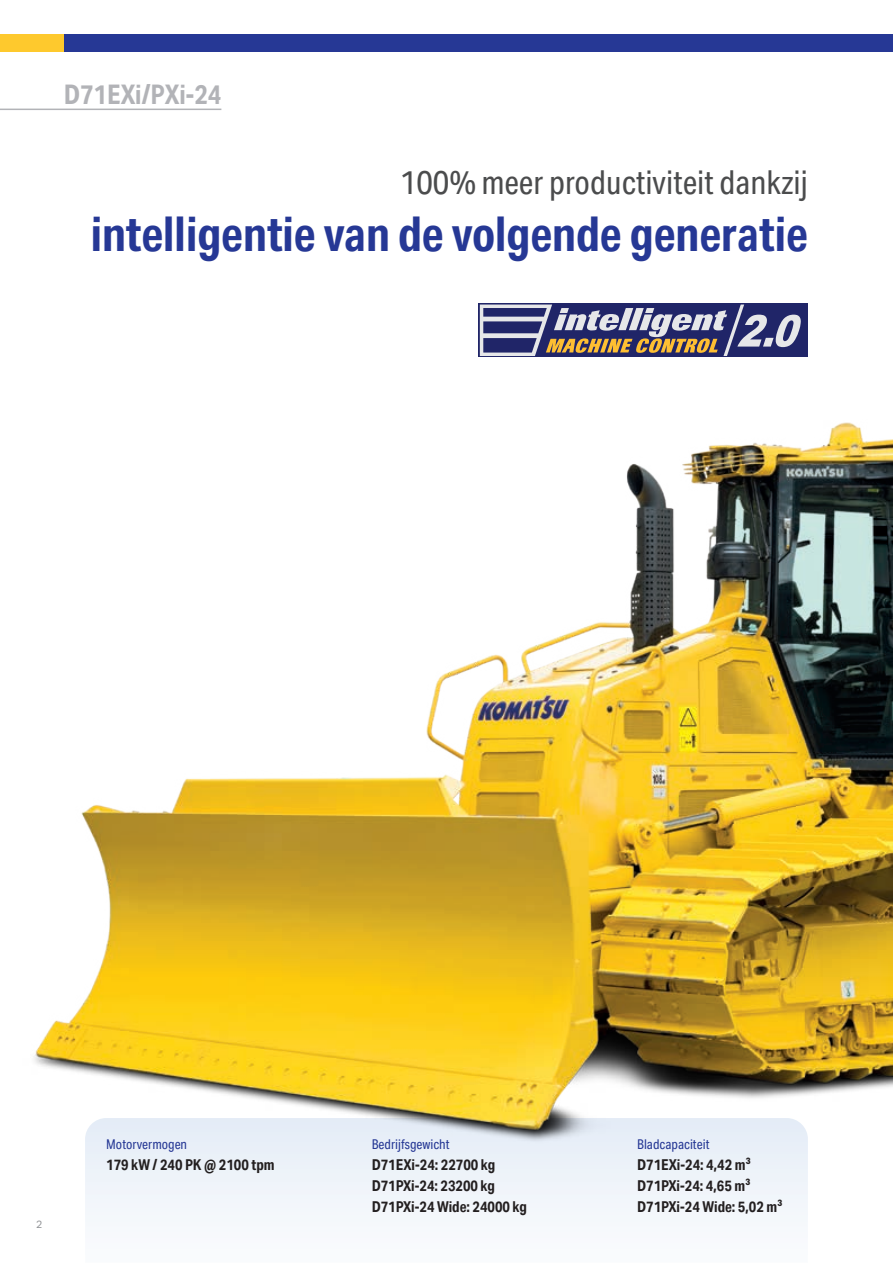
<style>
.page{position:relative;width:893px;height:1263px;background:#fff}
.page>*{position:absolute;margin:0;border:0;box-sizing:border-box;transform-origin:0 0}
.t1{font:700 48px "Aktiv Grotesk Cd";color:#263895}
.t2{font:33px "Aktiv Grotesk Cd";color:#4b4c4d}
.t3{font:700 27px "Aktiv Grotesk Cd";color:#b2b3b7}
.t4{font:700 15px/21px "Aktiv Grotesk Cd";color:#231f20}
.t5{font:13.5px "Aktiv Grotesk Cd";color:#263895}
.t6{font:10.5px "Aktiv Grotesk";color:#939598}
</style>
<div class="page">
<div style="left:478px;top:303px;width:330px;height:54px;background:linear-gradient(to bottom,#202568,#202568)"></div>
<svg style="left:480px;top:305px;width:321px;height:51px;background:#6c6987"></svg>
<div style="left:85px;top:1158px;width:723px;height:64px;background:#f1f4fa"></div>
<img style="left:34px;top:422px;width:859px;height:736px">
<hr style="left:0;top:109px;width:221px;height:1px;background:#b2b3b7">
<div style="left:0;top:34px;width:143px;height:17px;background:#fec92d"></div>
<div style="left:64px;top:34px;width:829px;height:17px;background:#263895"></div>
<h3 class="t3" style="left:64px;top:79px;width:159px">D71EXi/PXi-24</h3>
<h2 class="t2" style="left:400px;top:163px;width:409px">100% meer productiviteit dankzij</h2>
<h1 class="t1" style="left:91px;top:206px;width:719px">intelligentie van de volgende generatie</h1>
<p class="t6" style="left:36px;top:1218px;width:8px">2</p>
<p class="t5" style="left:106px;top:1136px;width:82px">Motorvermogen</p>
<p class="t4" style="left:106px;top:1154px;width:170px">179 kW / 240 PK @ 2100 tpm</p>
<p class="t5" style="left:372px;top:1136px;width:79px">Bedrijfsgewicht</p>
<p class="t4" style="left:372px;top:1154px;width:157px">D71EXi-24: 22700 kg<br>D71PXi-24: 23200 kg<br>D71PXi-24 Wide: 24000 kg</p>
<p class="t5" style="left:637px;top:1136px;width:74px">Bladcapaciteit</p>
<p class="t4" style="left:637px;top:1154px;width:147px">D71EXi-24: 4,42 m³<br>D71PXi-24: 4,65 m³<br>D71PXi-24 Wide: 5,02 m³</p>
</div>
